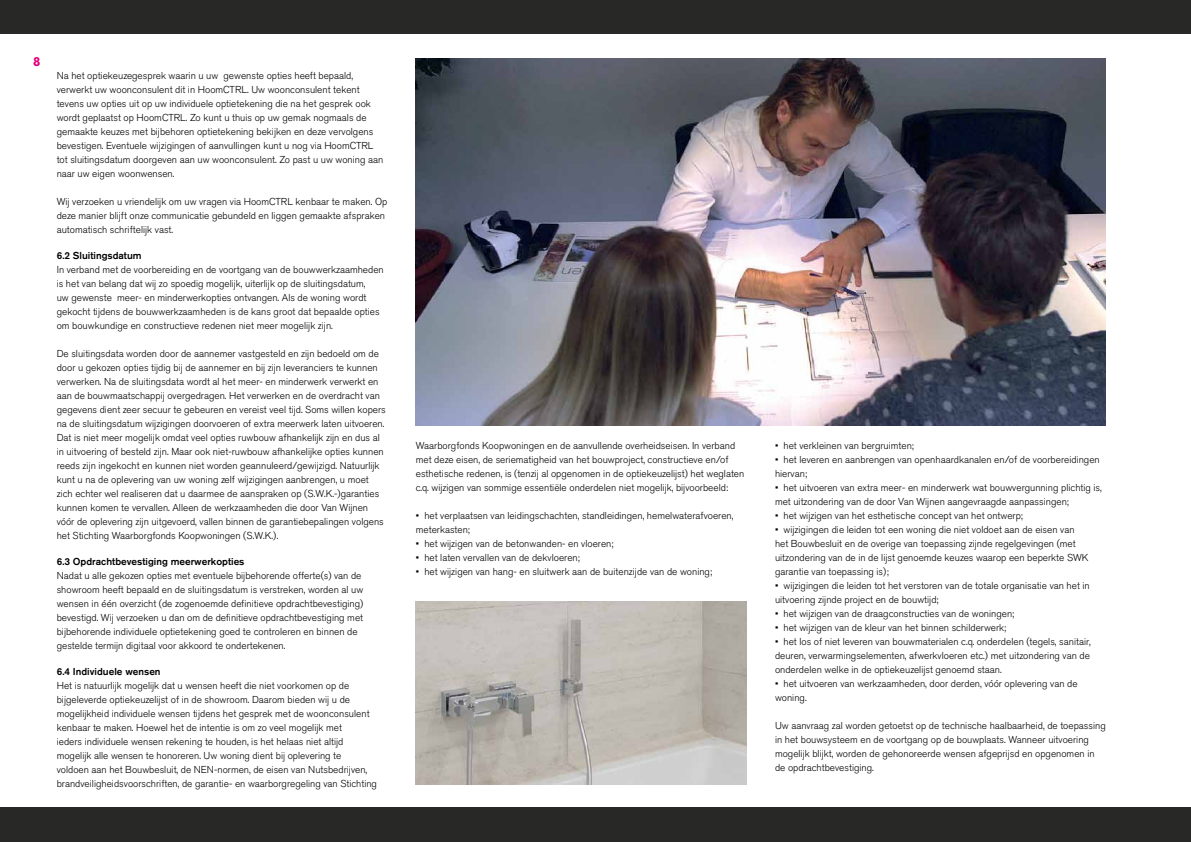
<style>
.page{position:relative;width:1191px;height:842px;background:#fff}
.page>*{position:absolute;margin:0;border:0;box-sizing:border-box;transform-origin:0 0}
.t1{font:700 13px "Akzidenz Grotesk BQ";color:#e6007d}
.t2{font:300 10px/14px "Akzidenz Grotesk BQ";color:#000}
.t3{font:500 10px "Akzidenz Grotesk BQ";color:#000}
</style>
<div class="page">
<img style="left:416px;top:58px;width:689px;height:367px">
<img style="left:416px;top:602px;width:330px;height:182px">
<div style="left:0;top:0;width:1191px;height:33px;background:#282827"></div>
<div style="left:0;top:808px;width:1191px;height:34px;background:#282827"></div>
<h1 class="t1" style="left:33px;top:54px;width:9px">8</h1>
<p class="t2" style="left:57px;top:69px;width:328px">Na het optiekeuzegesprek waarin u uw gewenste opties heeft bepaald, verwerkt uw woonconsulent dit in HoomCTRL. Uw woonconsulent tekent tevens uw opties uit op uw individuele optietekening die na het gesprek ook wordt geplaatst op HoomCTRL. Zo kunt u thuis op uw gemak nogmaals de gemaakte keuzes met bijbehoren optietekening bekijken en deze vervolgens bevestigen. Eventuele wijzigingen of aanvullingen kunt u nog via HoomCTRL tot sluitingsdatum doorgeven aan uw woonconsulent. Zo past u uw woning aan naar uw eigen woonwensen.</p>
<p class="t2" style="left:57px;top:195px;width:332px">Wij verzoeken u vriendelijk om uw vragen via HoomCTRL kenbaar te maken. Op deze manier blijft onze communicatie gebundeld en liggen gemaakte afspraken automatisch schriftelijk vast.</p>
<p class="t3" style="left:57px;top:250px;width:86px">6.2 Sluitingsdatum</p>
<p class="t2" style="left:57px;top:263px;width:328px">In verband met de voorbereiding en de voortgang van de bouwwerkzaamheden is het van belang dat wij zo spoedig mogelijk, uiterlijk op de sluitingsdatum,<br>uw gewenste meer- en minderwerkopties ontvangen. Als de woning wordt gekocht tijdens de bouwwerkzaamheden is de kans groot dat bepaalde opties om bouwkundige en constructieve redenen niet meer mogelijk zijn.</p>
<p class="t2" style="left:57px;top:347px;width:331px">De sluitingsdata worden door de aannemer vastgesteld en zijn bedoeld om de door u gekozen opties tijdig bij de aannemer en bij zijn leveranciers te kunnen verwerken. Na de sluitingsdata wordt al het meer- en minderwerk verwerkt en aan de bouwmaatschappij overgedragen. Het verwerken en de overdracht van gegevens dient zeer secuur te gebeuren en vereist veel tijd. Soms willen kopers na de sluitingsdatum wijzigingen doorvoeren of extra meerwerk laten uitvoeren.<br>Dat is niet meer mogelijk omdat veel opties ruwbouw afhankelijk zijn en dus al in uitvoering of besteld zijn. Maar ook niet-ruwbouw afhankelijke opties kunnen reeds zijn ingekocht en kunnen niet worden geannuleerd/gewijzigd. Natuurlijk kunt u na de oplevering van uw woning zelf wijzigingen aanbrengen, u moet zich echter wel realiseren dat u daarmee de aanspraken op (S.W.K.-)garanties kunnen komen te vervallen. Alleen de werkzaamheden die door Van Wijnen vóór de oplevering zijn uitgevoerd, vallen binnen de garantiebepalingen volgens het Stichting Waarborgfonds Koopwoningen (S.W.K.).</p>
<p class="t3" style="left:57px;top:556px;width:189px">6.3 Opdrachtbevestiging meerwerkopties</p>
<p class="t2" style="left:57px;top:569px;width:308px">Nadat u alle gekozen opties met eventuele bijbehorende offerte(s) van de showroom heeft bepaald en de sluitingsdatum is verstreken, worden al uw wensen in één overzicht (de zogenoemde definitieve opdrachtbevestiging) bevestigd. Wij verzoeken u dan om de definitieve opdrachtbevestiging met bijbehorende individuele optietekening goed te controleren en binnen de gestelde termijn digitaal voor akkoord te ondertekenen.</p>
<p class="t3" style="left:57px;top:666px;width:105px">6.4 Individuele wensen</p>
<p class="t2" style="left:57px;top:679px;width:322px">Het is natuurlijk mogelijk dat u wensen heeft die niet voorkomen op de bijgeleverde optiekeuzelijst of in de showroom. Daarom bieden wij u de mogelijkheid individuele wensen tijdens het gesprek met de woonconsulent kenbaar te maken. Hoewel het de intentie is om zo veel mogelijk met<br>ieders individuele wensen rekening te houden, is het helaas niet altijd mogelijk alle wensen te honoreren. Uw woning dient bij oplevering te<br>voldoen aan het Bouwbesluit, de NEN-normen, de eisen van Nutsbedrijven, brandveiligheidsvoorschriften, de garantie- en waarborgregeling van Stichting</p>
<p class="t2" style="left:416px;top:439px;width:330px">Waarborgfonds Koopwoningen en de aanvullende overheidseisen. In verband met deze eisen, de seriematigheid van het bouwproject, constructieve en/of esthetische redenen, is (tenzij al opgenomen in de optiekeuzelijst) het weglaten c.q. wijzigen van sommige essentiële onderdelen niet mogelijk, bijvoorbeeld:</p>
<p class="t2" style="left:416px;top:509px;width:319px">• het verplaatsen van leidingschachten, standleidingen, hemelwaterafvoeren, meterkasten;</p>
<p class="t2" style="left:416px;top:537px;width:199px">• het wijzigen van de betonwanden- en vloeren;</p>
<p class="t2" style="left:416px;top:551px;width:165px">• het laten vervallen van de dekvloeren;</p>
<p class="t2" style="left:416px;top:565px;width:298px">• het wijzigen van hang- en sluitwerk aan de buitenzijde van de woning;</p>
<p class="t2" style="left:775px;top:439px;width:140px">• het verkleinen van bergruimten;</p>
<p class="t2" style="left:775px;top:453px;width:326px">• het leveren en aanbrengen van openhaardkanalen en/of de voorbereidingen hiervan;</p>
<p class="t2" style="left:775px;top:481px;width:328px">• het uitvoeren van extra meer- en minderwerk wat bouwvergunning plichtig is, met uitzondering van de door Van Wijnen aangevraagde aanpassingen;</p>
<p class="t2" style="left:775px;top:509px;width:249px">• het wijzigen van het esthetische concept van het ontwerp;</p>
<p class="t2" style="left:775px;top:523px;width:315px">• wijzigingen die leiden tot een woning die niet voldoet aan de eisen van het Bouwbesluit en de overige van toepassing zijnde regelgevingen (met uitzondering van de in de lijst genoemde keuzes waarop een beperkte SWK garantie van toepassing is);</p>
<p class="t2" style="left:775px;top:579px;width:316px">• wijzigingen die leiden tot het verstoren van de totale organisatie van het in uitvoering zijnde project en de bouwtijd;</p>
<p class="t2" style="left:775px;top:607px;width:241px">• het wijzigen van de draagconstructies van de woningen;</p>
<p class="t2" style="left:775px;top:621px;width:233px">• het wijzigen van de kleur van het binnen schilderwerk;</p>
<p class="t2" style="left:775px;top:635px;width:317px;text-align:justify">• het los of niet leveren van bouwmaterialen c.q. onderdelen (tegels, sanitair, deuren, verwarmingselementen, afwerkvloeren etc.) met uitzondering van de onderdelen welke in de optiekeuzelijst genoemd staan.</p>
<p class="t2" style="left:775px;top:677px;width:304px">• het uitvoeren van werkzaamheden, door derden, vóór oplevering van de woning.</p>
<p class="t2" style="left:775px;top:719px;width:332px">Uw aanvraag zal worden getoetst op de technische haalbaarheid, de toepassing in het bouwsysteem en de voortgang op de bouwplaats. Wanneer uitvoering mogelijk blijkt, worden de gehonoreerde wensen afgeprijsd en opgenomen in de opdrachtbevestiging.</p>
</div>
